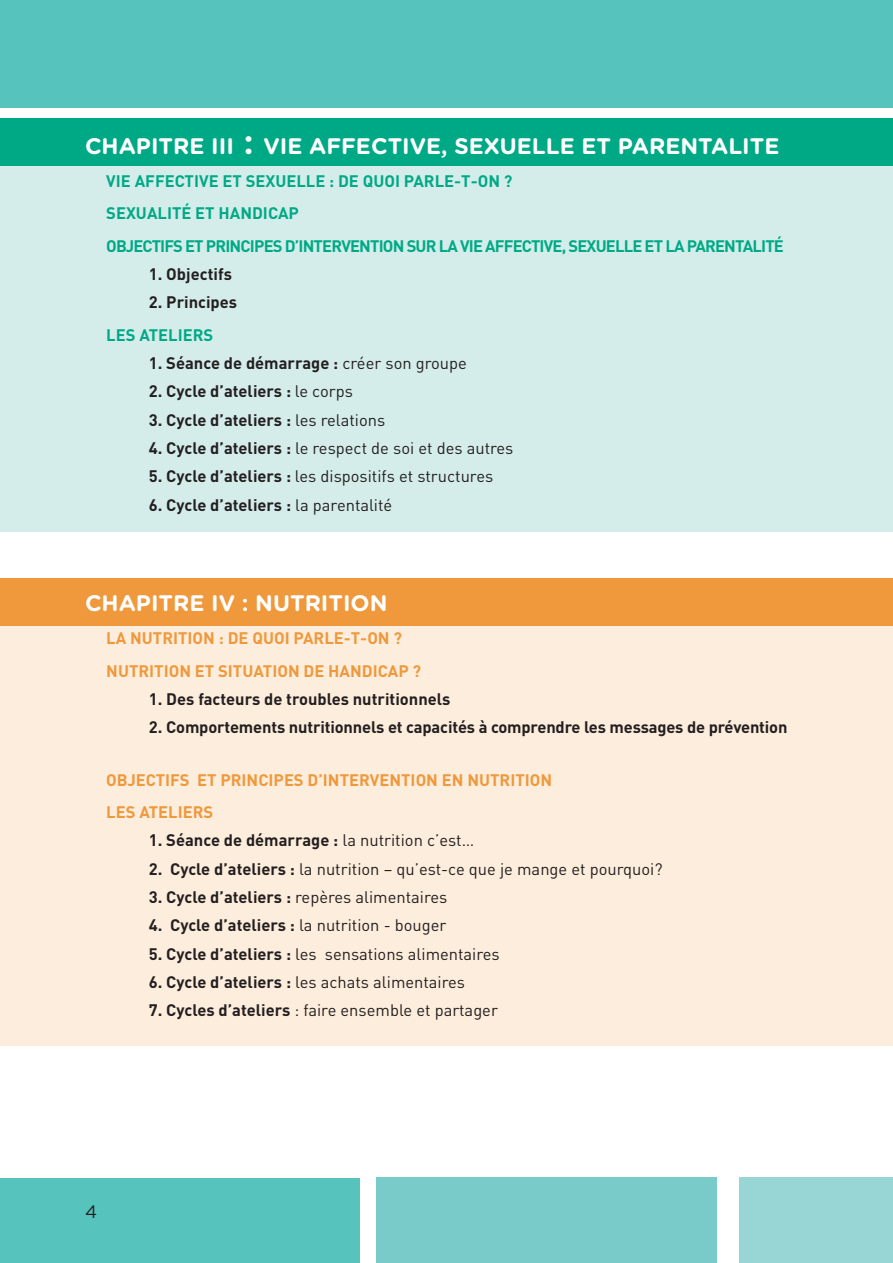
<style>
.page{position:relative;width:893px;height:1263px;background:#fff}
.page>*{position:absolute;margin:0;border:0;box-sizing:border-box;transform-origin:0 0}
.t1{font:700 22.5px "Gotham Rounded";color:#fff}
.t2{font:18px "Gotham Rounded";color:#231f20}
.t3{font:700 16.5px "DIN";color:#231f20}
.t4{font:500 16.5px "DIN";color:#231f20}
.t5{font:700 16.5px "DIN";color:#00a986}
.t6{font:700 16.5px "DIN";color:#ef983c}
.s1{font-size:33px}
.s2{font-weight:500}
.s3{font-weight:700}
</style>
<div class="page">
<div style="left:0;top:1178px;width:359px;height:85px;background:#56c3bd"></div>
<div style="left:0;top:0;width:893px;height:108px;background:#56c3bd"></div>
<div style="left:376px;top:1178px;width:340px;height:85px;background:#78cbc9"></div>
<div style="left:740px;top:1178px;width:153px;height:85px;background:#97d6d5"></div>
<div style="left:0;top:578px;width:893px;height:48px;background:#ef983c"></div>
<div style="left:0;top:166px;width:893px;height:365px;background:#d4edea"></div>
<div style="left:0;top:626px;width:893px;height:420px;background:#fdeddc"></div>
<div style="left:0;top:118px;width:893px;height:48px;background:#00a986"></div>
<h1 class="t1" style="left:85px;top:130px;width:564px">CHAPITRE III <span class="s1">:</span> VIE AFFECTIVE, SEXUELLE ET PARE</h1>
<h1 class="t1" style="left:680px;top:130px;width:98px">NTALITE</h1>
<p class="t5" style="left:106px;top:170px;width:69px">Vie affective</p>
<p class="t5" style="left:222px;top:170px;width:35px">et sexuelle</p>
<p class="t5" style="left:329px;top:170px;width:44px">: de quoi</p>
<p class="t5" style="left:404px;top:170px;width:11px">parle</p>
<p class="t5" style="left:454px;top:170px;width:60px">-t-on ?</p>
<p class="t5" style="left:106px;top:202px;width:20px">Sexualité</p>
<p class="t5" style="left:195px;top:202px;width:34px">et handicap</p>
<p class="t5" style="left:106px;top:235px;width:36px">Objecti</p>
<p class="t5" style="left:164px;top:235px;width:51px">fsetprincipes</p>
<p class="t5" style="left:285px;top:235px;width:24px">d’intervention</p>
<p class="t5" style="left:407px;top:235px;width:11px">sur</p>
<p class="t5" style="left:439px;top:235px;width:83px">la vie affective</p>
<p class="t5" style="left:562px;top:235px;width:17px">, sexuelle</p>
<p class="t5" style="left:645px;top:235px;width:52px">etlaparentalité</p>
<p class="t3" style="left:149px;top:263px;width:85px">1. Objectifs</p>
<p class="t3" style="left:149px;top:291px;width:90px">2. Principes</p>
<p class="t5" style="left:106px;top:324px;width:44px">Les ateliers</p>
<p class="t3" style="left:149px;top:352px;width:320px">1. Séance de démarrage : <span class="s2">créer son groupe</span></p>
<p class="t3" style="left:149px;top:381px;width:206px">2. Cycle d’ateliers : <span class="s2">le corps</span></p>
<p class="t3" style="left:149px;top:409px;width:238px">3. Cycle d’ateliers : <span class="s2">les relations</span></p>
<p class="t4" style="left:149px;top:438px;width:366px"><span class="s3">4. Cycle d’ateliers :</span> le respect de soi et des autres</p>
<p class="t4" style="left:149px;top:466px;width:346px"><span class="s3">5. Cycle d’ateliers :</span> les dispositifs et structures</p>
<p class="t3" style="left:149px;top:494px;width:245px">6. Cycle d’ateliers : <span class="s2">la parentalité</span></p>
<h1 class="t1" style="left:85px;top:587px;width:304px">CHAPITRE IV : NUTRITION</h1>
<p class="t6" style="left:106px;top:627px;width:34px">La nutrition</p>
<p class="t6" style="left:219px;top:627px;width:44px">: de quoi</p>
<p class="t6" style="left:294px;top:627px;width:11px">parle</p>
<p class="t6" style="left:344px;top:627px;width:60px">-t-on ?</p>
<p class="t6" style="left:106px;top:660px;width:22px">Nutrition</p>
<p class="t6" style="left:195px;top:660px;width:34px">et situation</p>
<p class="t6" style="left:304px;top:660px;width:36px">de handicap</p>
<p class="t6" style="left:413px;top:660px;width:10px">?</p>
<p class="t3" style="left:149px;top:688px;width:303px">1. Des facteurs de troubles nutritionnels</p>
<p class="t3" style="left:149px;top:716px;width:640px">2. Comportements nutritionnels et capacités à comprendre les messages de prévention</p>
<p class="t6" style="left:106px;top:769px;width:39px">Objecti</p>
<p class="t6" style="left:170px;top:769px;width:61px">fs et principes</p>
<p class="t6" style="left:308px;top:769px;width:26px">d’intervention</p>
<p class="t6" style="left:442px;top:769px;width:35px">en nutrition</p>
<p class="t6" style="left:106px;top:801px;width:44px">Les ateliers</p>
<p class="t3" style="left:149px;top:830px;width:327px">1. Séance de démarrage : <span class="s2">la nutrition c’est…</span></p>
<p class="t4" style="left:149px;top:858px;width:515px"><span class="s3">2. Cycle d’ateliers :</span> la nutrition – qu’est-ce que je mange et pourquoi?</p>
<p class="t4" style="left:149px;top:887px;width:300px"><span class="s3">3. Cycle d’ateliers :</span> repères alimentaires</p>
<p class="t3" style="left:149px;top:914px;width:299px">4. Cycle d’ateliers : <span class="s2">la nutrition - bouger</span></p>
<p class="t4" style="left:149px;top:943px;width:352px"><span class="s3">5. Cycle d’ateliers :</span> les sensations alimentaires</p>
<p class="t4" style="left:149px;top:972px;width:318px"><span class="s3">6. Cycle d’ateliers :</span> les achats alimentaires</p>
<p class="t4" style="left:149px;top:1000px;width:351px"><span class="s3">7. Cycles d’ateliers</span> : faire ensemble et partager</p>
<p class="t2" style="left:85px;top:1199px;width:14px">4</p>
</div>
